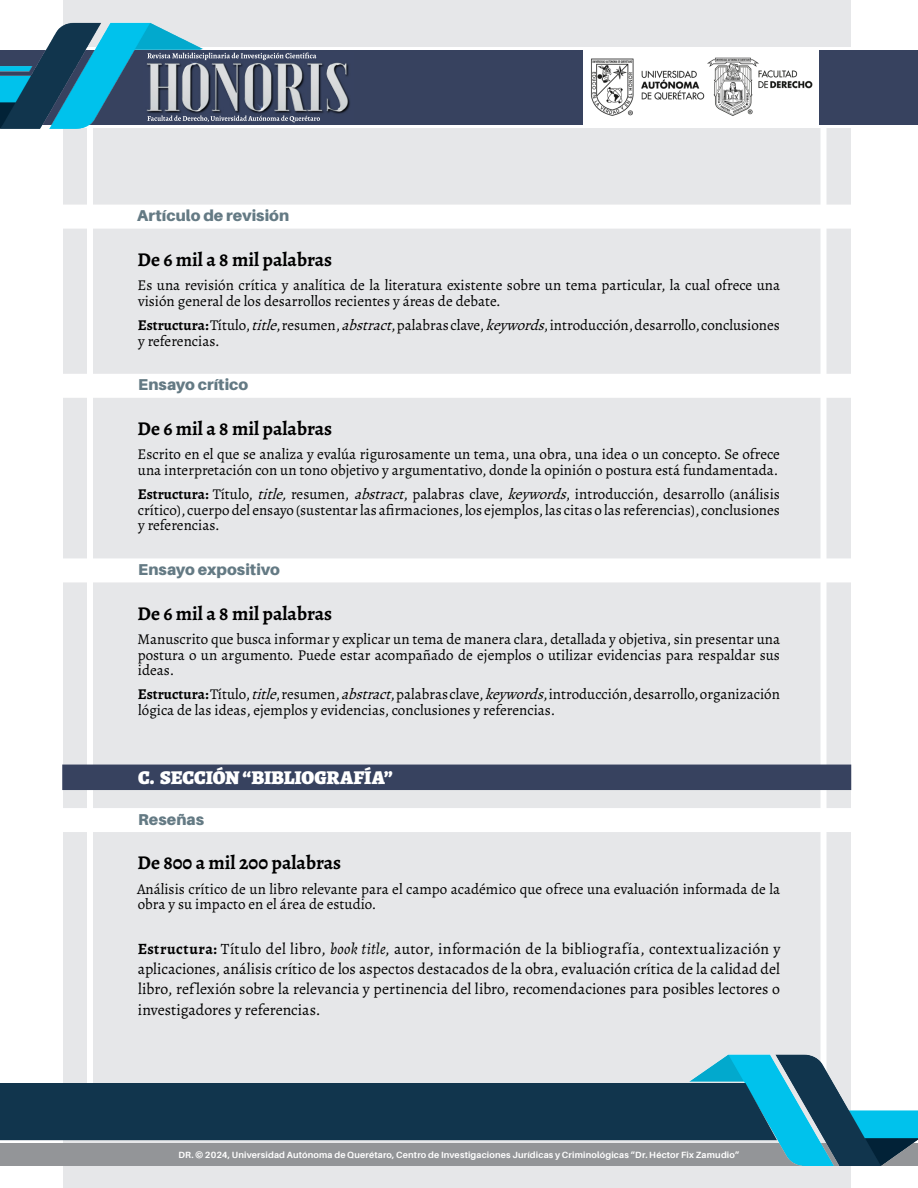
<style>
.page{position:relative;width:918px;height:1188px;background:#fff}
.page>*{position:absolute;margin:0;border:0;box-sizing:border-box;transform-origin:0 0}
.Texto_Parrafos{font:700 19.5px "Alegreya";color:#000}
.SUP_CABEZA_02{font:900 19.5px "Alegreya";letter-spacing:-.005em;color:#fff}
.PARRAFO_02{font:15.75px/20.2px "Alegreya";color:#000;text-align:justify}
.CABEZA_ENG{font:900 15.75px "Aileron";letter-spacing:.005em;color:#647a84}
.Texto_Parrafos-2{font:15px/15.5px "Alegreya";color:#000}
.t1{font:700 9px "Aileron";letter-spacing:.02em;color:#fff}
.s1{font-weight:700}
.s2{font-style:italic}
</style>
<div class="page">
<div style="left:63px;top:0;width:787px;height:1188px;background:#e6e7e9"></div>
<div style="left:820px;top:105px;width:6px;height:1004px;background:#fff"></div>
<div style="left:87px;top:105px;width:6px;height:1004px;background:#fff"></div>
<div style="left:0;top:47px;width:918px;height:81px;background:#fff"></div>
<div style="left:0;top:1143px;width:918px;height:23px;background:#939598"></div>
<img style="left:219px;top:1004px;width:699px;height:183px">
<div style="left:0;top:50px;width:584px;height:75px;background:#37425f"></div>
<img style="left:209px;top:57px;width:141px;height:66px">
<div style="left:819px;top:50px;width:99px;height:75px;background:#37425f"></div>
<svg style="left:209px;top:52px;width:107px;height:20px"></svg>
<svg style="left:209px;top:115px;width:111px;height:7px"></svg>
<img style="left:591px;top:58px;width:114px;height:58px">
<img style="left:707px;top:57px;width:106px;height:59px">
<div style="left:0;top:1083px;width:777px;height:57px;background:#11354d"></div>
<img style="left:0;top:22px;width:209px;height:107px">
<div style="left:0;top:205px;width:914px;height:24px;background:#fff"></div>
<div style="left:0;top:374px;width:914px;height:24px;background:#fff"></div>
<div style="left:0;top:558px;width:914px;height:24px;background:#fff"></div>
<div style="left:62px;top:765px;width:789px;height:25px;background:#37425f"></div>
<div style="left:0;top:808px;width:914px;height:24px;background:#fff"></div>
<p class="CABEZA_ENG" style="left:137px;top:206px;width:154px">Artículo de revisión</p>
<p class="Texto_Parrafos" style="left:138px;top:247px;width:196px">De 6 mil a 8 mil palabras</p>
<p class="Texto_Parrafos-2" style="left:137px;top:278px;width:644px">Es una revisión crítica y analítica de la literatura existente sobre un tema particular, la cual ofrece una visión general de los desarrollos recientes y áreas de debate.</p>
<p class="Texto_Parrafos-2" style="left:138px;top:317px;width:644px"><span class="s1">Estructura:</span> Título, <span class="s2">title</span>, resumen, <span class="s2">abstract</span>, palabras clave,<span class="s2">keywords</span>, introducción, desarrollo, conclusiones y referencias.</p>
<p class="CABEZA_ENG" style="left:138px;top:376px;width:112px">Ensayo crítico</p>
<p class="Texto_Parrafos" style="left:138px;top:416px;width:196px">De 6 mil a 8 mil palabras</p>
<p class="Texto_Parrafos-2" style="left:137px;top:447px;width:644px">Escrito en el que se analiza y evalúa rigurosamente un tema, una obra, una idea o un concepto. Se ofrece una interpretación con un tono objetivo y argumentativo, donde la opinión o postura está fundamentada.</p>
<p class="Texto_Parrafos-2" style="left:138px;top:487px;width:644px;text-align:justify"><span class="s1">Estructura:</span> Título, <span class="s2">title,</span>resumen, <span class="s2">abstract</span>, palabras clave, <span class="s2">keywords</span>, introducción, desarrollo (análisis crítico), cuerpo del ensayo (sustentar las afirmaciones, los ejemplos, las citas o las referencias), conclusiones y referencias.</p>
<p class="CABEZA_ENG" style="left:138px;top:560px;width:144px">Ensayo expositivo</p>
<p class="Texto_Parrafos" style="left:138px;top:601px;width:196px">De 6 mil a 8 mil palabras</p>
<p class="Texto_Parrafos-2" style="left:138px;top:631px;width:644px;text-align:justify">Manuscrito que busca informar y explicar un tema de manera clara, detallada y objetiva, sin presentar una postura o un argumento. Puede estar acompañado de ejemplos o utilizar evidencias para respaldar sus ideas.</p>
<p class="Texto_Parrafos-2" style="left:138px;top:687px;width:644px"><span class="s1">Estructura:</span> Título, <span class="s2">title</span>, resumen, <span class="s2">abstract</span>, palabras clave, <span class="s2">keywords</span>, introducción, desarrollo, organización lógica de las ideas, ejemplos y evidencias, conclusiones y referencias.</p>
<p class="SUP_CABEZA_02" style="left:138px;top:765px;width:257px">C. SECCIÓN “BIBLIOGRAFÍA”</p>
<p class="CABEZA_ENG" style="left:138px;top:810px;width:68px">Reseñas</p>
<p class="Texto_Parrafos" style="left:138px;top:850px;width:205px">De 800 a mil 200 palabras</p>
<p class="Texto_Parrafos-2" style="left:137px;top:881px;width:645px">Análisis crítico de un libro relevante para el campo académico que ofrece una evaluación informada de la obra y su impacto en el área de estudio.</p>
<p class="PARRAFO_02" style="left:138px;top:938px;width:644px"><span class="s1">Estructura:</span> Título del libro, <span class="s2">book title,</span> autor, información de la bibliografía, contextualización y aplicaciones, análisis crítico de los aspectos destacados de la obra, evaluación crítica de la calidad del libro, ref lexión sobre la relevancia y pertinencia del libro, recomendaciones para posibles lectores o investigadores y referencias.</p>
<p class="t1" style="left:178px;top:1150px;width:563px">DR. © 2024, Universidad Autónoma de Querétaro, Centro de Investigaciones Jurídicas y Criminológicas “Dr. Héctor Fix Zamudio”</p>
</div>
